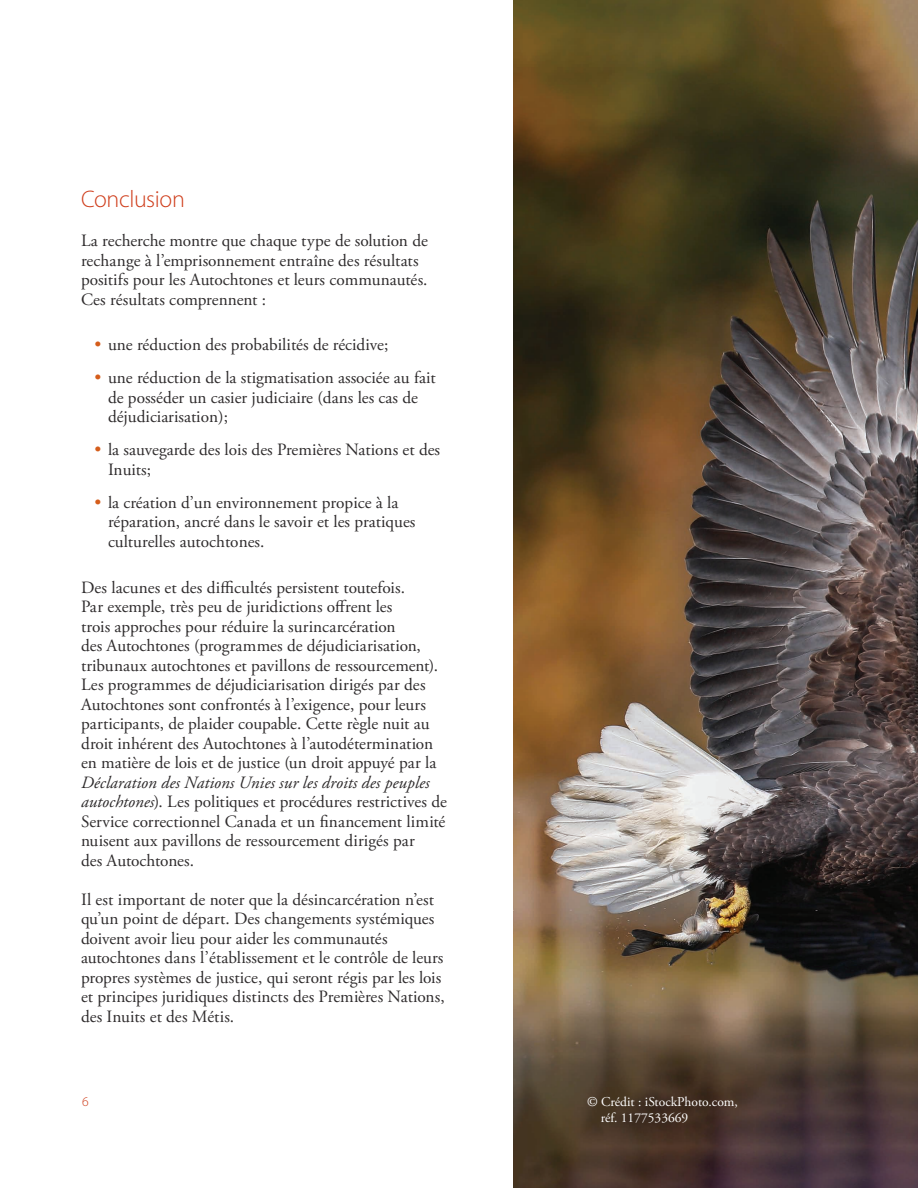
<style>
.page{position:relative;width:918px;height:1188px;background:#fff}
.page>*{position:absolute;margin:0;border:0;box-sizing:border-box;transform-origin:0 0}
.t1{font:300 24px "Myriad Pro";letter-spacing:-.015em;color:#cf3e1c}
.t2{font:17.25px/19.5px "Adobe Garamond Pro";color:#2e2b2c}
.t3{font:13.5px/16.5px "Adobe Garamond Pro";color:#fff}
.t4{font:300 13.5px "Myriad Pro";color:#cf3e1c}
.s1{font-size:18px;color:#d55d1b}
.s2{font-style:italic}
</style>
<div class="page">
<img style="left:513px;top:0;width:405px;height:1188px">
<h1 class="t1" style="left:81px;top:185px;width:105px">Conclusion</h1>
<p class="t2" style="left:81px;top:231px;width:348px">La recherche montre que chaque type de solution de rechange à l’emprisonnement entraîne des résultats positifs pour les Autochtones et leurs communautés.<br>Ces résultats comprennent :</p>
<p class="t2" style="left:94px;top:336px;width:295px"><span class="s1">•</span> une réduction des probabilités de récidive;</p>
<p class="t2" style="left:108px;top:369px;width:329px;text-indent:-14px"><span class="s1">•</span> une réduction de la stigmatisation associée au fait de posséder un casier judiciaire (dans les cas de déjudiciarisation);</p>
<p class="t2" style="left:108px;top:441px;width:334px;text-indent:-14px"><span class="s1">•</span> la sauvegarde des lois des Premières Nations et des<br>Inuits;</p>
<p class="t2" style="left:108px;top:493px;width:309px;text-indent:-14px"><span class="s1">•</span> la création d’un environnement propice à la réparation, ancré dans le savoir et les pratiques culturelles autochtones.</p>
<p class="t2" style="left:81px;top:578px;width:359px">Des lacunes et des difficultés persistent toutefois.<br>Par exemple, très peu de juridictions offrent les<br>trois approches pour réduire la surincarcération<br>des Autochtones (programmes de déjudiciarisation, tribunaux autochtones et pavillons de ressourcement).<br>Les programmes de déjudiciarisation dirigés par des Autochtones sont confrontés à l’exigence, pour leurs participants, de plaider coupable. Cette règle nuit au droit inhérent des Autochtones à l’autodétermination en matière de lois et de justice (un droit appuyé par la</p>
<p class="t2" style="left:81px;top:773px;width:367px"><span class="s2">Déclaration des Nations Unies sur les droits des peuples autochtones</span>). Les politiques et procédures restrictives de Service correctionnel Canada et un financement limité nuisent aux pavillons de ressourcement dirigés par<br>des Autochtones.</p>
<p class="t2" style="left:81px;top:890px;width:365px">Il est important de noter que la désincarcération n’est qu’un point de départ. Des changements systémiques doivent avoir lieu pour aider les communautés autochtones dans l’établissement et le contrôle de leurs propres systèmes de justice, qui seront régis par les lois et principes juridiques distincts des Premières Nations, des Inuits et des Métis.</p>
<p class="t4" style="left:82px;top:1094px;width:8px">6</p>
<p class="t3" style="left:601px;top:1094px;width:139px;text-indent:-14px">© Crédit : iStockPhoto.com, réf. 1177533669</p>
</div>
